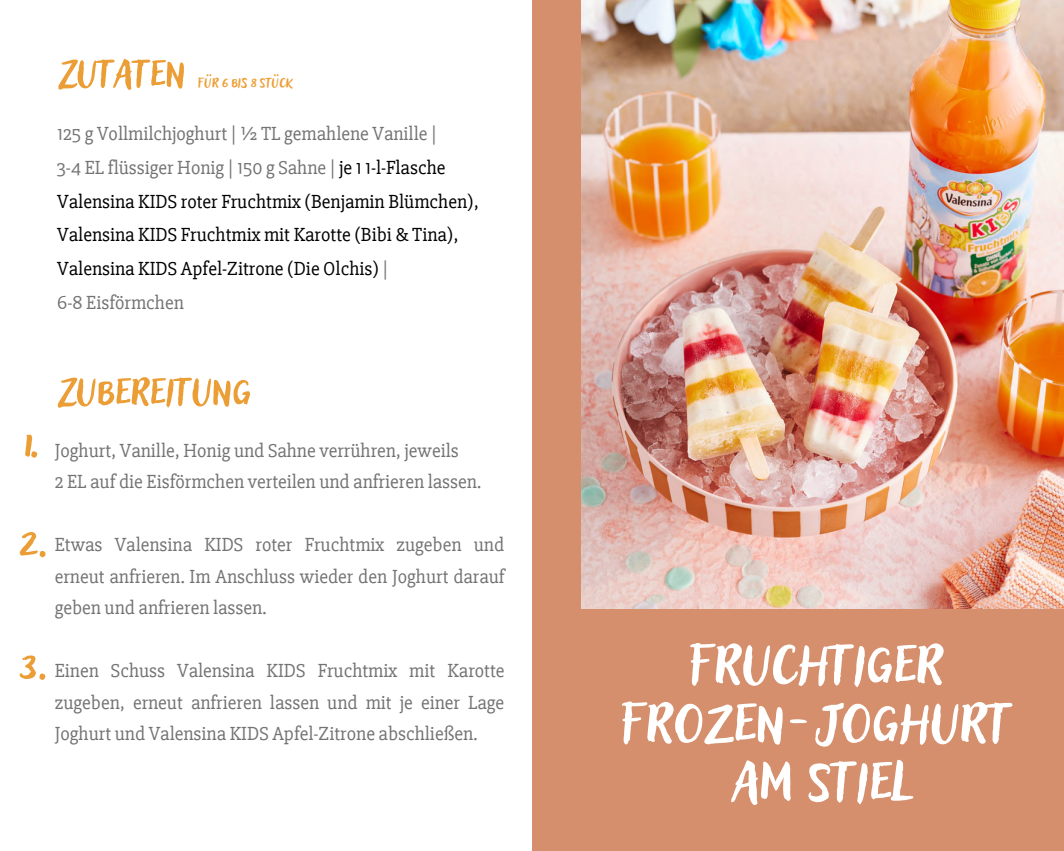
<style>
.page{position:relative;width:1064px;height:851px;background:#fff}
.page>*{position:absolute;margin:0;border:0;box-sizing:border-box;transform-origin:0 0}
.t1{font:73.5px "Adlery Pro Blockletter";color:#fff}
.t2{font:51px "Adlery Pro Blockletter";color:#ec9e36}
.t3{font:19.5px/31.5px "Slabo 27 px";color:#737373;text-align:justify}
.t4{font:19.5px/33.8px "Slabo 27 px";color:#000}
.t5{font:18px "Adlery Pro Blockletter";color:#ec9e36}
.s1{color:#737373}
</style>
<div class="page">
<div style="left:532px;top:0;width:531px;height:850px;background:#d68f6d"></div>
<img style="left:581px;top:0;width:482px;height:608px">
<p class="t2" style="left:57px;top:38px;width:130px">Zutaten</p>
<p class="t5" style="left:198px;top:71px;width:96px">Für 6 bis 8 Stück</p>
<p class="t3" style="left:57px;top:118px;width:381px">125 g Vollmilchjoghurt | ½ TL gemahlene Vanille |</p>
<p class="t4" style="left:57px;top:151px;width:423px"><span class="s1">3-4 EL flüssiger Honig | 150 g Sahne |</span> je 1 1-l-Flasche Valensina KIDS roter Fruchtmix (Benjamin Blümchen), Valensina KIDS Fruchtmix mit Karotte (Bibi &amp; Tina), Valensina KIDS Apfel-Zitrone (Die Olchis) <span class="s1">|</span></p>
<p class="t3" style="left:57px;top:287px;width:128px">6-8 Eisförmchen</p>
<p class="t2" style="left:23px;top:409px;width:20px">1.</p>
<p class="t2" style="left:57px;top:356px;width:196px">Zubereitung</p>
<p class="t3" style="left:55px;top:435px;width:405px">Joghurt, Vanille, Honig und Sahne verrühren, jeweils</p>
<p class="t3" style="left:55px;top:466px;width:428px">2 EL auf die Eisförmchen verteilen und anfrieren lassen.</p>
<p class="t2" style="left:18px;top:509px;width:33px">2.</p>
<p class="t3" style="left:55px;top:529px;width:451px">Etwas Valensina KIDS roter Fruchtmix zugeben und erneut anfrieren. Im Anschluss wieder den Joghurt darauf geben und anfrieren lassen.</p>
<p class="t2" style="left:18px;top:631px;width:32px">3.</p>
<p class="t3" style="left:55px;top:655px;width:451px">Einen Schuss Valensina KIDS Fruchtmix mit Karotte zugeben, erneut anfrieren lassen und mit je einer Lage Joghurt und Valensina KIDS Apfel-Zitrone abschließen.</p>
<p class="t1" style="left:688px;top:613px;width:256px">Fruchtiger</p>
<p class="t1" style="left:620px;top:672px;width:392px">Frozen-Joghurt</p>
<p class="t1" style="left:732px;top:730px;width:182px">am Stiel</p>
</div>
